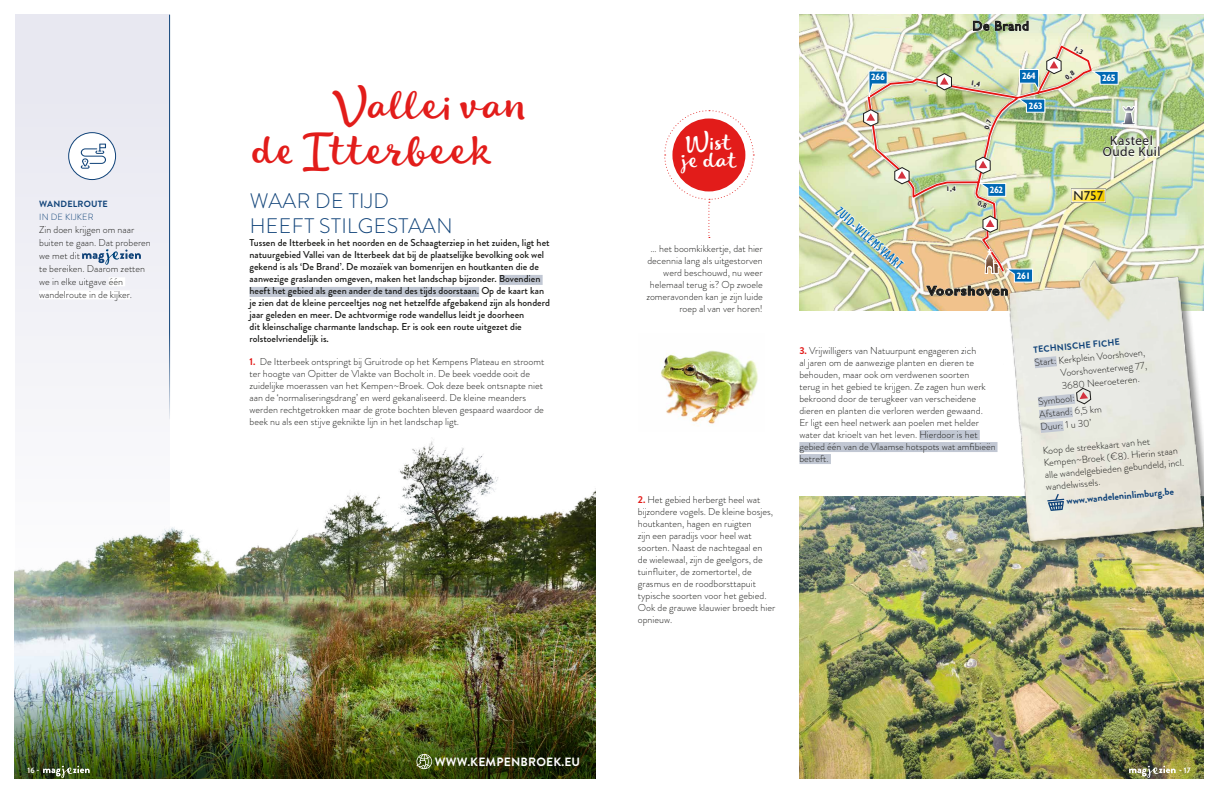
<style>
.page{position:relative;width:1219px;height:794px;background:#fff}
.page>*{position:absolute;margin:0;border:0;box-sizing:border-box;transform-origin:0 0}
.t1{font:42.1px "Lifehack";color:#e21c1a}
.t2{font:22.5px "Lifehack";color:#fff}
.t3{font:300 21px/25.2px "Brandon Grotesque";letter-spacing:.02em;color:#104379}
.t4{font:condensed 13.6px "Gill Sans Std";color:#0069b4}
.t5{font:condensed 13.3px/11px "Gill Sans";letter-spacing:.035em;color:#1d1d1b;text-align:center}
.t6{font:700 13.3px "Gill Sans Std";letter-spacing:.075em;color:#1d1d1b}
.t7{font:13.3px "Gill Sans Std";letter-spacing:.05em;color:#1d1d1b}
.t8{font:13px "Gill Sans Std";color:#1d1d1b}
.t9{font:700 12px "Brandon Grotesque";letter-spacing:.02em;color:#fff}
.t10{font:300 10px/12px "Brandon Grotesque";color:#1d1d1b}
.t11{font:500 10px/12px "Brandon Grotesque";color:#1d1d1b}
.t12{font:700 10px "Brandon Grotesque";color:#104379}
.t13{font:700 condensed 9.3px "Gill Sans Std";letter-spacing:-.05em;color:#fff}
.t14{font:700 9px "Brandon Grotesque";letter-spacing:.02em;color:#104379}
.t15{font:300 9px "Brandon Grotesque";letter-spacing:.02em;color:#104379}
.t16{font:700 8px "Brandon Grotesque";color:#fff}
.s1{font-weight:700;color:#e21c1a}
</style>
<div class="page">
<img style="left:799px;top:496px;width:405px;height:283px">
<div style="left:15px;top:15px;width:155px;height:765px;background:#e8e8f1"></div>
<img style="left:14px;top:431px;width:581px;height:258px">
<img style="left:14px;top:689px;width:581px;height:91px">
<hr style="left:169px;top:15px;width:1px;height:404px;background:#104379">
<svg style="left:416px;top:754px;width:16px;height:15px"></svg>
<img style="left:661px;top:350px;width:97px;height:75px">
<img style="left:799px;top:14px;width:405px;height:296px">
<svg style="left:972px;top:20px;width:57px;height:12px"></svg>
<div style="left:499px;top:275px;width:44px;height:10px;background:#c1c7d3"></div>
<div style="left:250px;top:287px;width:229px;height:10px;background:#c1c7d3"></div>
<div style="left:109px;top:277px;width:16px;height:9px;background:#fff"></div>
<div style="left:39px;top:290px;width:91px;height:9px;background:#fff"></div>
<svg style="left:82px;top:249px;width:59px;height:16px"></svg>
<img style="left:992px;top:225px;width:212px;height:360px">
<svg style="left:1024px;top:350px;width:43px;height:24px"></svg>
<svg style="left:1027px;top:388px;width:64px;height:51px;background:#dadbda"></svg>
<svg style="left:1047px;top:493px;width:17px;height:18px"></svg>
<svg style="left:664px;top:110px;width:90px;height:128px"></svg>
<div style="left:672px;top:118px;width:73px;height:73px;background:#e21c1a;border-radius:50%"></div>
<div style="left:919px;top:430px;width:61px;height:10px;background:#c1c7d3"></div>
<div style="left:799px;top:442px;width:198px;height:10px;background:#c1c7d3"></div>
<div style="left:799px;top:454px;width:32px;height:10px;background:#c1c7d3"></div>
<svg style="left:1129px;top:765px;width:47px;height:13px"></svg>
<svg style="left:43px;top:765px;width:47px;height:13px"></svg>
<div style="left:69px;top:133px;width:47px;height:46px;background:#fff;border-radius:50%"></div>
<div style="left:68px;top:132px;width:48px;height:48px;border:1px solid #104379;border-radius:50%"></div>
<svg style="left:81px;top:144px;width:25px;height:25px"></svg>
<img style="left:834px;top:43px;width:326px;height:254px">
<p class="t14" style="left:39px;top:197px;width:70px">WANDELROUTE</p>
<p class="t15" style="left:39px;top:211px;width:56px">IN DE KIJKER</p>
<p class="t10" style="left:39px;top:223px;width:113px;line-height:13px">Zin doen krijgen om naar buiten te gaan. Dat proberen we met dit<br>te bereiken. Daarom zetten we in elke uitgave één wandelroute in de kijker.</p>
<h1 class="t1" style="left:331px;top:75px;width:200px">Vallei van</h1>
<h1 class="t1" style="left:253px;top:120px;width:244px">de Itterbeek</h1>
<h3 class="t3" style="left:250px;top:188px;width:204px">WAAR DE TIJD<br>HEEFT STILGESTAAN</h3>
<p class="t11" style="left:250px;top:237px;width:302px">Tussen de Itterbeek in het noorden en de Schaagterziep in het zuiden, ligt het natuurgebied Vallei van de Itterbeek dat bij de plaatselijke bevolking ook wel gekend is als ‘De Brand’. De mozaïek van bomenrijen en houtkanten die de aanwezige graslanden omgeven, maken het landschap bijzonder. Bovendien heeft het gebied als geen ander de tand des tijds doorstaan. Op de kaart kan je zien dat de kleine perceeltjes nog net hetzelfde afgebakend zijn als honderd jaar geleden en meer. De achtvormige rode wandellus leidt je doorheen<br>dit kleinschalige charmante landschap. Er is ook een route uitgezet die rolstoelvriendelijk is.</p>
<p class="t10" style="left:250px;top:355px;width:296px"><span class="s1">1.</span> De Itterbeek ontspringt bij Gruitrode op het Kempens Plateau en stroomt ter hoogte van Opitter de Vlakte van Bocholt in. De beek voedde ooit de zuidelijke moerassen van het Kempen~Broek. Ook deze beek ontsnapte niet aan de ‘normaliseringsdrang’ en werd gekanaliseerd. De kleine meanders werden rechtgetrokken maar de grote bochten bleven gespaard waardoor de beek nu als een stijve geknikte lijn in het landschap ligt.</p>
<h2 class="t2" style="left:686px;top:125px;width:48px">Wist</h2>
<h2 class="t2" style="left:681px;top:144px;width:59px">je dat</h2>
<p class="t10" style="left:646px;top:242px;width:118px;text-align:right">… het boomkikkertje, dat hier decennia lang als uitgestorven werd beschouwd, nu weer helemaal terug is? Op zwoele zomeravonden kan je zijn luide roep al van ver horen!</p>
<p class="t10" style="left:638px;top:494px;width:139px"><span class="s1">2.</span> Het gebied herbergt heel wat bijzondere vogels. De kleine bosjes, houtkanten, hagen en ruigten<br>zijn een paradijs voor heel wat soorten. Naast de nachtegaal en<br>de wielewaal, zijn de geelgors, de tuinfluiter, de zomertortel, de grasmus en de roodborsttapuit typische soorten voor het gebied.<br>Ook de grauwe klauwier broedt hier opnieuw.</p>
<p class="t13" style="left:871px;top:72px;width:15px">266</p>
<h3 class="t7" style="left:972px;top:18px;width:58px">De Brand</h3>
<p class="t13" style="left:1022px;top:70px;width:15px">264</p>
<p class="t13" style="left:1029px;top:100px;width:15px">263</p>
<h3 class="t4" style="left:843px;top:204px;width:86px;rotate:42deg">ZUID-WILEMSVAART</h3>
<p class="t13" style="left:990px;top:184px;width:15px">262</p>
<h3 class="t6" style="left:927px;top:283px;width:83px">Voorshoven</h3>
<p class="t13" style="left:1017px;top:270px;width:15px">261</p>
<p class="t13" style="left:1102px;top:72px;width:15px">265</p>
<h3 class="t5" style="left:1103px;top:135px;width:59px">Kasteel<br>Oude Kuil</h3>
<h3 class="t8" style="left:1074px;top:188px;width:31px">N757</h3>
<p class="t10" style="left:799px;top:344px;width:198px"><span class="s1">3.</span> Vrijwilligers van Natuurpunt engageren zich<br>al jaren om de aanwezige planten en dieren te behouden, maar ook om verdwenen soorten<br>terug in het gebied te krijgen. Ze zagen hun werk bekroond door de terugkeer van verscheidene dieren en planten die verloren werden gewaand.<br>Er ligt een heel netwerk aan poelen met helder water dat krioelt van het leven. Hierdoor is het gebied één van de Vlaamse hotspots wat amfibieën betreft.</p>
<p class="t14" style="left:1033px;top:343px;width:88px;rotate:-5deg">TECHNISCHE FICHE</p>
<p class="t10" style="left:1034px;top:356px;width:112px;rotate:-5deg">Start: Kerkplein Voorshoven,</p>
<p class="t10" style="left:1060px;top:367px;width:88px;rotate:-5deg">Voorshoventerweg 77,</p>
<p class="t10" style="left:1061px;top:380px;width:80px;rotate:-5deg">3680 Neeroeteren.</p>
<p class="t10" style="left:1038px;top:395px;width:38px;rotate:-5deg">Symbool:</p>
<p class="t10" style="left:1039px;top:408px;width:64px;rotate:-5deg">Afstand: 6,5 km</p>
<p class="t10" style="left:1040px;top:421px;width:53px;rotate:-5deg">Duur: 1 u 30’</p>
<p class="t10" style="left:1042px;top:445px;width:141px;rotate:-5deg">Koop de streekkaart van het<br>Kempen~Broek (€8). Hierin staan alle wandelgebieden gebundeld, incl. wandelwissels.</p>
<p class="t12" style="left:1066px;top:493px;width:109px;rotate:-5deg">www.wandeleninlimburg.be</p>
<p class="t9" style="left:435px;top:754px;width:147px">WWW.KEMPENBROEK.EU</p>
<p class="t16" style="left:28px;top:764px;width:13px">16 -</p>
<p class="t16" style="left:1179px;top:764px;width:13px">- 17</p>
</div>
